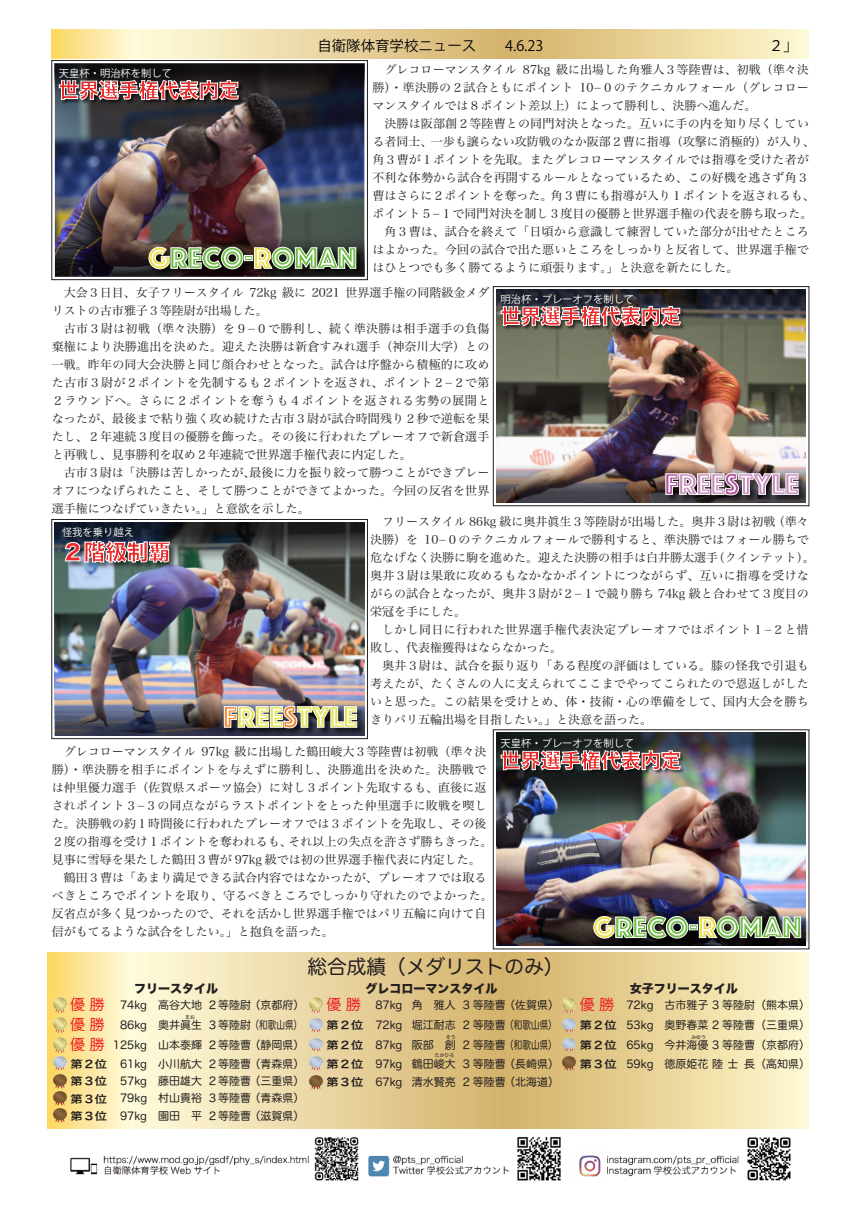
<style>
.page{position:relative;width:859px;height:1208px;background:#fff}
.page>*{position:absolute;margin:0;border:0;box-sizing:border-box;transform-origin:0 0}
.t1{font:21.6px "Hira Kaku Std N W8";color:#ee2928}
.t2{font:20px "Hira Kaku Std N W8";color:#ee2928}
.t3{font:19.7px "Hira Maru Pro N W4";color:#231f20}
.t4{font:14.5px "Koz Go Pr 6 N";color:#030303}
.t5{font:12px/18px "Hira Min Pro N W3";letter-spacing:.01em;color:#231f20}
.t6{font:12px "Hira Kaku Std W8";color:#231f20}
.t7{font:11px/17.4px "Hira Maru Pro W4";color:#231f20}
.t8{font:10.6px "Hiragino Sans W6";color:#231f20;scale:1.16 1}
.t9{font:10.3px "Koz Go Pr 6 N";color:#fff}
.t10{font:4.9px "Hira Maru Pro W4";color:#231f20}
.s1{font-family:"Hira Maru Pro N W4";font-size:14.8px;color:#ee1d23}
.s2{font-family:"Hiragino Sans W6";font-size:10.6px}
</style>
<div class="page">
<img style="left:70px;top:1137px;width:721px;height:44px">
<svg style="left:52px;top:29px;width:757px;height:30px;background:#ebd7a0"></svg>
<svg style="left:47px;top:952px;width:762px;height:176px;background:#ebd7a0"></svg>
<img style="left:53px;top:1037px;width:13px;height:16px">
<img style="left:53px;top:997px;width:13px;height:16px">
<img style="left:53px;top:1091px;width:13px;height:14px">
<svg style="left:53px;top:1109px;width:13px;height:13px"></svg>
<img style="left:53px;top:1074px;width:13px;height:14px">
<img style="left:309px;top:997px;width:13px;height:16px">
<img style="left:563px;top:997px;width:13px;height:16px">
<img style="left:309px;top:1056px;width:14px;height:14px">
<img style="left:309px;top:1038px;width:14px;height:14px">
<img style="left:309px;top:1018px;width:14px;height:14px">
<img style="left:53px;top:1017px;width:13px;height:16px">
<img style="left:53px;top:1056px;width:13px;height:14px">
<img style="left:563px;top:1056px;width:13px;height:14px">
<img style="left:563px;top:1018px;width:13px;height:14px">
<img style="left:563px;top:1038px;width:13px;height:14px">
<img style="left:309px;top:1075px;width:14px;height:14px">
<svg style="left:52px;top:60px;width:316px;height:220px"></svg>
<img style="left:55px;top:104px;width:309px;height:114px">
<img style="left:55px;top:218px;width:309px;height:58px">
<img style="left:147px;top:245px;width:219px;height:34px">
<svg style="left:148px;top:247px;width:208px;height:22px;background:#9bae81"></svg>
<svg style="left:55px;top:64px;width:309px;height:40px;background:#1a191e"></svg>
<img style="left:57px;top:78px;width:189px;height:37px">
<svg style="left:59px;top:67px;width:180px;height:33px;background:#5d5b5c"></svg>
<img style="left:57px;top:66px;width:125px;height:25px">
<svg style="left:493px;top:286px;width:316px;height:220px"></svg>
<img style="left:496px;top:346px;width:310px;height:156px">
<img style="left:497px;top:444px;width:309px;height:58px">
<img style="left:663px;top:471px;width:146px;height:34px">
<svg style="left:665px;top:473px;width:134px;height:22px"></svg>
<svg style="left:496px;top:290px;width:310px;height:56px;background:#5a584d"></svg>
<img style="left:499px;top:304px;width:189px;height:37px">
<svg style="left:501px;top:293px;width:180px;height:33px;background:#72706d"></svg>
<img style="left:498px;top:291px;width:147px;height:25px">
<svg style="left:52px;top:519px;width:316px;height:220px"></svg>
<img style="left:55px;top:579px;width:309px;height:98px">
<img style="left:55px;top:677px;width:309px;height:58px">
<img style="left:222px;top:704px;width:145px;height:34px">
<svg style="left:224px;top:705px;width:133px;height:23px;background:#c4be92"></svg>
<svg style="left:55px;top:522px;width:309px;height:57px;background:#454846"></svg>
<img style="left:60px;top:524px;width:84px;height:14px">
<img style="left:60px;top:538px;width:121px;height:44px">
<svg style="left:65px;top:541px;width:105px;height:22px"></svg>
<svg style="left:493px;top:729px;width:316px;height:220px"></svg>
<img style="left:496px;top:790px;width:310px;height:155px">
<img style="left:497px;top:887px;width:309px;height:58px">
<img style="left:591px;top:914px;width:219px;height:34px">
<svg style="left:593px;top:916px;width:208px;height:22px"></svg>
<img style="left:496px;top:733px;width:310px;height:57px">
<img style="left:499px;top:748px;width:189px;height:38px">
<svg style="left:501px;top:737px;width:180px;height:33px;background:#6e7375"></svg>
<img style="left:498px;top:735px;width:147px;height:26px">
<p class="t9" style="left:59px;top:67px;width:115px">天皇杯・明治杯を制して</p>
<h2 class="t2" style="left:59px;top:79px;width:182px">世界選手権代表内定</h2>
<p class="t4" style="left:317px;top:38px;width:228px">自衛隊体育学校ニュース　　4.6.23</p>
<p class="t4" style="left:769px;top:38px;width:30px">２」</p>
<p class="t5" style="left:372px;top:59px;width:444px">　グレコローマンスタイル 87kg 級に出場した角雅人３等陸曹は、初戦（準々決勝）・準決勝の２試合ともにポイント 10-０のテクニカルフォール（グレコローマンスタイルでは８ポイント差以上）によって勝利し、決勝へ進んだ。<br>　決勝は阪部創２等陸曹との同門対決となった。互いに手の内を知り尽くしている者同士、一歩も譲らない攻防戦のなか阪部２曹に指導（攻撃に消極的）が入り、角３曹が１ポイントを先取。またグレコローマンスタイルでは指導を受けた者が不利な体勢から試合を再開するルールとなっているため、この好機を逃さず角３曹はさらに２ポイントを奪った。角３曹にも指導が入り１ポイントを返されるも、ポイント５-１で同門対決を制し３度目の優勝と世界選手権の代表を勝ち取った。　角３曹は、試合を終えて「日頃から意識して練習していた部分が出せたところはよかった。今回の試合で出た悪いところをしっかりと反省して、世界選手権ではひとつでも多く勝てるように頑張ります。」と決意を新たにした。</p>
<p class="t5" style="left:52px;top:282px;width:439px">　大会３日目、女子フリースタイル 72kg 級に 2021 世界選手権の同階級金メダリストの古市雅子３等陸尉が出場した。<br>　古市３尉は初戦（準々決勝）を９-０で勝利し、続く準決勝は相手選手の負傷棄権により決勝進出を決めた。迎えた決勝は新倉すみれ選手（神奈川大学）との一戦。昨年の同大会決勝と同じ顔合わせとなった。試合は序盤から積極的に攻めた古市３尉が２ポイントを先制するも２ポイントを返され、ポイント２-２で第２ラウンドへ。さらに２ポイントを奪うも４ポイントを返される劣勢の展開となったが、最後まで粘り強く攻め続けた古市３尉が試合時間残り２秒で逆転を果たし、２年連続３度目の優勝を飾った。その後に行われたプレーオフで新倉選手と再戦し、見事勝利を収め２年連続で世界選手権代表に内定した。<br>　古市３尉は「決勝は苦しかったが、最後に力を振り絞って勝つことができプレーオフにつなげられたこと、そして勝つことができてよかった。今回の反省を世界選手権につなげていきたい。」と意欲を示した。</p>
<p class="t5" style="left:370px;top:511px;width:446px">　フリースタイル 86kg 級に奥井眞生３等陸尉が出場した。奥井３尉は初戦（準々決勝）を 10-０のテクニカルフォールで勝利すると、準決勝ではフォール勝ちで危なげなく決勝に駒を進めた。迎えた決勝の相手は白井勝太選手（クインテット）。奥井３尉は果敢に攻めるもなかなかポイントにつながらず、互いに指導を受けながらの試合となったが、奥井３尉が２-１で競り勝ち 74kg 級と合わせて３度目の栄冠を手にした。<br>　しかし同日に行われた世界選手権代表決定プレーオフではポイント１-２と惜敗し、代表権獲得はならなかった。<br>　奥井３尉は、試合を振り返り「ある程度の評価はしている。膝の怪我で引退も考えたが、たくさんの人に支えられてここまでやってこられたので恩返しがしたいと思った。この結果を受けとめ、体・技術・心の準備をして、国内大会を勝ちきりパリ五輪出場を目指したい。」と決意を語った。</p>
<p class="t5" style="left:52px;top:741px;width:442px">　グレコローマンスタイル 97kg 級に出場した鶴田峻大３等陸曹は初戦（準々決勝）・準決勝を相手にポイントを与えずに勝利し、決勝進出を決めた。決勝戦では仲里優力選手（佐賀県スポーツ協会）に対し３ポイント先取するも、直後に返されポイント３-３の同点ながらラストポイントをとった仲里選手に敗戦を喫した。決勝戦の約１時間後に行われたプレーオフでは３ポイントを先取し、その後２度の指導を受け１ポイントを奪われるも、それ以上の失点を許さず勝ちきった。見事に雪辱を果たした鶴田３曹が 97kg 級では初の世界選手権代表に内定した。　鶴田３曹は「あまり満足できる試合内容ではなかったが、プレーオフでは取るべきところでポイントを取り、守るべきところでしっかり守れたのでよかった。反省点が多く見つかったので、それを活かし世界選手権ではパリ五輪に向けて自信がもてるような試合をしたい。」と抱負を語った。</p>
<p class="t9" style="left:501px;top:293px;width:135px">明治杯・プレーオフを制して</p>
<h2 class="t2" style="left:501px;top:305px;width:182px">世界選手権代表内定</h2>
<p class="t9" style="left:62px;top:526px;width:73px">怪我を乗り越え</p>
<h1 class="t1" style="left:62px;top:540px;width:110px">２階級制覇</h1>
<p class="t9" style="left:501px;top:737px;width:135px">天皇杯・プレーオフを制して</p>
<h2 class="t2" style="left:501px;top:749px;width:182px">世界選手権代表内定</h2>
<h3 class="t3" style="left:307px;top:949px;width:257px">総合成績（メダリストのみ）</h3>
<p class="t6" style="left:134px;top:981px;width:85px">フリースタイル</p>
<p class="t6" style="left:366px;top:981px;width:133px">グレコローマンスタイル</p>
<p class="t6" style="left:630px;top:981px;width:109px">女子フリースタイル</p>
<p class="t7" style="left:326px;top:995px;width:234px"><span class="s1">優 勝</span> 87kg 角　雅人 3 等陸曹（佐賀県）</p>
<p class="t7" style="left:580px;top:995px;width:232px"><span class="s1">優 勝</span> 72kg　古市雅子 3 等陸尉（熊本県）</p>
<p class="t7" style="left:70px;top:995px;width:236px"><span class="s1">優 勝</span> 74kg　高谷大地２等陸尉（京都府）</p>
<p class="t10" style="left:185px;top:1012px;width:11px">まお</p>
<p class="t7" style="left:70px;top:1015px;width:233px"><span class="s1">優 勝</span> 86kg　奥井眞生３等陸尉（和歌山県）</p>
<p class="t7" style="left:70px;top:1054px;width:236px"><span class="s2">第２位</span> 61kg　小川航大２等陸曹（青森県）</p>
<p class="t7" style="left:580px;top:1054px;width:232px"><span class="s2">第３位</span> 59kg　徳原姫花陸士長（高知県）</p>
<p class="t7" style="left:580px;top:1014px;width:232px;line-height:19.9px;text-align:right"><span class="s2">第２位</span> 53kg　奥野春菜 2 等陸曹（三重県）<br>65kg　今井海優 3 等陸曹（京都府）</p>
<p class="t7" style="left:326px;top:1015px;width:232px"><span class="s2">第２位</span> 72kg 堀江耐志 2 等陸曹（和歌山県）</p>
<p class="t10" style="left:691px;top:1032px;width:16px">みゆう</p>
<p class="t10" style="left:446px;top:1032px;width:11px">そう</p>
<p class="t7" style="left:326px;top:1035px;width:232px"><span class="s2">第２位</span> 87kg 阪部　創 2 等陸曹（和歌山県）</p>
<p class="t7" style="left:70px;top:1035px;width:236px"><span class="s1">優 勝</span> 125kg　山本泰輝２等陸曹（静岡県）</p>
<p class="t8" style="left:580px;top:1035px;width:33px">第２位</p>
<p class="t10" style="left:435px;top:1051px;width:21px">たかひろ</p>
<p class="t7" style="left:375px;top:1054px;width:185px">97kg 鶴田峻大 3 等陸曹（長崎県）</p>
<p class="t8" style="left:326px;top:1054px;width:33px">第２位</p>
<p class="t7" style="left:70px;top:1071px;width:236px"><span class="s2">第３位</span> 57kg　藤田雄大２等陸曹（三重県）</p>
<p class="t7" style="left:70px;top:1088px;width:236px"><span class="s2">第３位</span> 79kg　村山貴裕３等陸曹（青森県）<span class="s2">第３位</span> 97kg　園田　平２等陸曹（滋賀県）</p>
<p class="t7" style="left:326px;top:1072px;width:234px"><span class="s2">第３位</span> 67kg 清水賢亮 2 等陸曹（北海道）</p>
</div>
